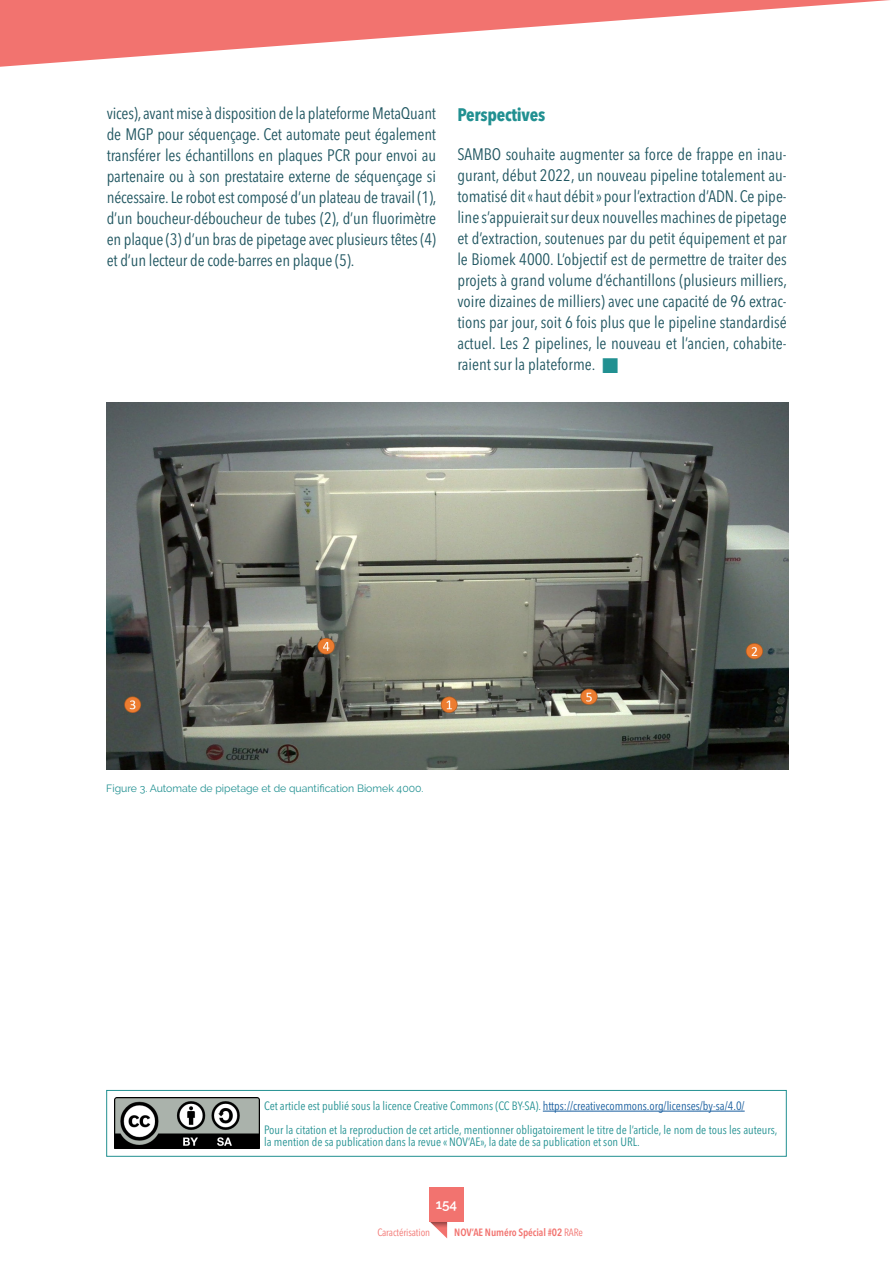
<style>
.page{position:relative;width:893px;height:1263px;background:#fff}
.page>*{position:absolute;margin:0;border:0;box-sizing:border-box;transform-origin:0 0}
.SOUS-TITRE_vert{font:700 condensed 18px "Avenir Next LT Pro";letter-spacing:-.01em;color:#219091}
.texte_article{font:condensed 16.5px/21px "Avenir Next LT Pro";letter-spacing:-.01em;color:#1f5560;text-align:justify}
.t1{font:600 13.5px "Raleway";color:#fff}
.Legende_sarcelle{font:condensed 12px/12px "Avenir Next LT Pro";color:#219091}
.texte_article-2{font:10.5px "Raleway";color:#219091}
.t2{font:600 condensed 10.5px "Avenir Next LT Pro";letter-spacing:-.01em;color:#f2736f}
.t3{font:condensed 10.5px "Avenir Next LT Pro";letter-spacing:-.01em;color:#f2736f}
.s1{color:#219091}
.s2{color:#175d9e}
.s3{font-weight:400}
</style>
<div class="page">
<svg style="left:0;top:0;width:890px;height:67px"></svg>
<svg style="left:429px;top:1221px;width:18px;height:17px"></svg>
<div style="left:429px;top:1187px;width:34px;height:34px;background:#f2736f"></div>
<hr style="left:543px;top:1111px;width:202px;height:1px;background:#175d9e">
<div style="left:106px;top:1090px;width:681px;height:67px;border:1px solid #219091"></div>
<img style="left:114px;top:1098px;width:145px;height:50px">
<img style="left:106px;top:403px;width:683px;height:366px">
<p class="texte_article" style="left:107px;top:103px;width:331px">vices), avant mise à disposition de la plateforme MetaQuant de MGP pour séquençage. Cet automate peut également transférer les échantillons en plaques PCR pour envoi au partenaire ou à son prestataire externe de séquençage si nécessaire. Le robot est composé d’un plateau de travail (1), d’un boucheur-déboucheur de tubes (2), d’un fluorimètre en plaque (3) d’un bras de pipetage avec plusieurs têtes (4) et d’un lecteur de code-barres en plaque (5).</p>
<p class="SOUS-TITRE_vert" style="left:457px;top:104px;width:90px">Perspectives</p>
<p class="texte_article" style="left:457px;top:144px;width:331px">SAMBO souhaite augmenter sa force de frappe en inau&shy;gurant, début 2022, un nouveau pipeline totalement au&shy;tomatisé dit « haut débit » pour l’extraction d’ADN. Ce pipe&shy;line s’appuierait sur deux nouvelles machines de pipetage et d’extraction, soutenues par du petit équipement et par le Biomek 4000. L’objectif est de permettre de traiter des projets à grand volume d’échantillons (plusieurs milliers, voire dizaines de milliers) avec une capacité de 96 extrac&shy;tions par jour, soit 6 fois plus que le pipeline standardisé actuel. Les 2 pipelines, le nouveau et l’ancien, cohabite&shy;raient sur la plateforme. <span class="s1">■</span></p>
<p class="texte_article-2" style="left:106px;top:782px;width:319px">Figure 3. Automate de pipetage et de quantification Biomek 4000.</p>
<p class="Legende_sarcelle" style="left:264px;top:1100px;width:482px">Cet article est publié sous la licence Creative Commons (CC BY-SA). <span class="s2">https://creativecommons.org/licenses/by-sa/4.0/</span></p>
<p class="Legende_sarcelle" style="left:264px;top:1124px;width:515px">Pour la citation et la reproduction de cet article, mentionner obligatoirement le titre de l’article, le nom de tous les auteurs, la mention de sa publication dans la revue « NOV’AE», la date de sa publication et son URL.</p>
<p class="t1" style="left:436px;top:1196px;width:23px">154</p>
<p class="t3" style="left:377px;top:1226px;width:54px">Caractérisation</p>
<p class="t2" style="left:454px;top:1226px;width:130px">NOV’AE Numéro Spécial #02 <span class="s3">RARe</span></p>
</div>
